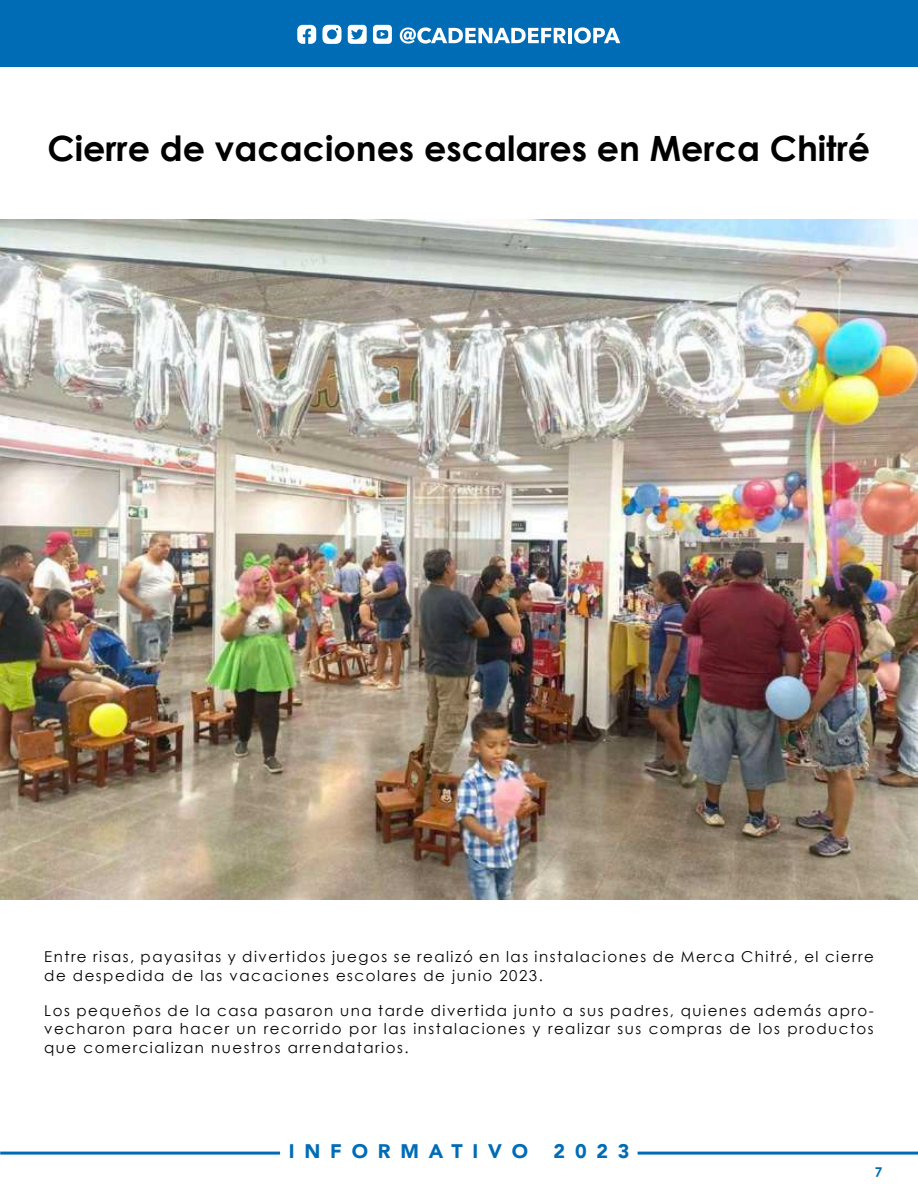
<style>
.page{position:relative;width:918px;height:1188px;background:#fff}
.page>*{position:absolute;margin:0;border:0;box-sizing:border-box;transform-origin:0 0}
.t1{font:700 34.8px "Century Gothic";color:#000}
.t2{font:900 19.65px "Avenir";letter-spacing:.5em;color:#006cb6}
.t3{font:15px/18px "Century Gothic";letter-spacing:.1em;color:#000}
.t4{font:700 13.5px "Century Gothic";color:#006cb6}
</style>
<div class="page">
<div style="left:0;top:0;width:918px;height:66px;background:#006cb6"></div>
<svg style="left:400px;top:27px;width:166px;height:17px"></svg>
<hr style="left:568px;top:28px;width:4px;height:15px;background:#fff">
<svg style="left:574px;top:27px;width:46px;height:17px"></svg>
<svg style="left:348px;top:25px;width:19px;height:19px"></svg>
<svg style="left:297px;top:25px;width:19px;height:19px"></svg>
<svg style="left:322px;top:25px;width:20px;height:19px"></svg>
<svg style="left:373px;top:25px;width:19px;height:19px"></svg>
<hr style="left:0;top:1152px;width:280px;height:3px;background:#006cb6">
<hr style="left:638px;top:1152px;width:280px;height:3px;background:#006cb6">
<img style="left:0;top:220px;width:918px;height:680px">
<h1 class="t1" style="left:48px;top:122px;width:824px">Cierre de vacaciones escalares en Merca Chitré</h1>
<p class="t3" style="left:44px;top:948px;width:831px">Entre risas, payasitas y divertidos juegos se realizó en las instalaciones de Merca Chitré, el cierre</p>
<p class="t3" style="left:44px;top:1002px;width:831px">Los pequeños de la casa pasaron una tarde divertida junto a sus padres, quienes además apro&shy;vecharon para hacer un recorrido por las instalaciones y realizar sus compras de los productos</p>
<p class="t3" style="left:44px;top:966px;width:500px">de despedida de las vacaciones escolares de junio 2023.</p>
<p class="t3" style="left:44px;top:1038px;width:366px">que comercializan nuestros arrendatarios.</p>
<h2 class="t2" style="left:289px;top:1135px;width:241px">INFORMATIVO</h2>
<h2 class="t2" style="left:554px;top:1135px;width:78px">2023</h2>
<p class="t4" style="left:875px;top:1162px;width:9px">7</p>
</div>
